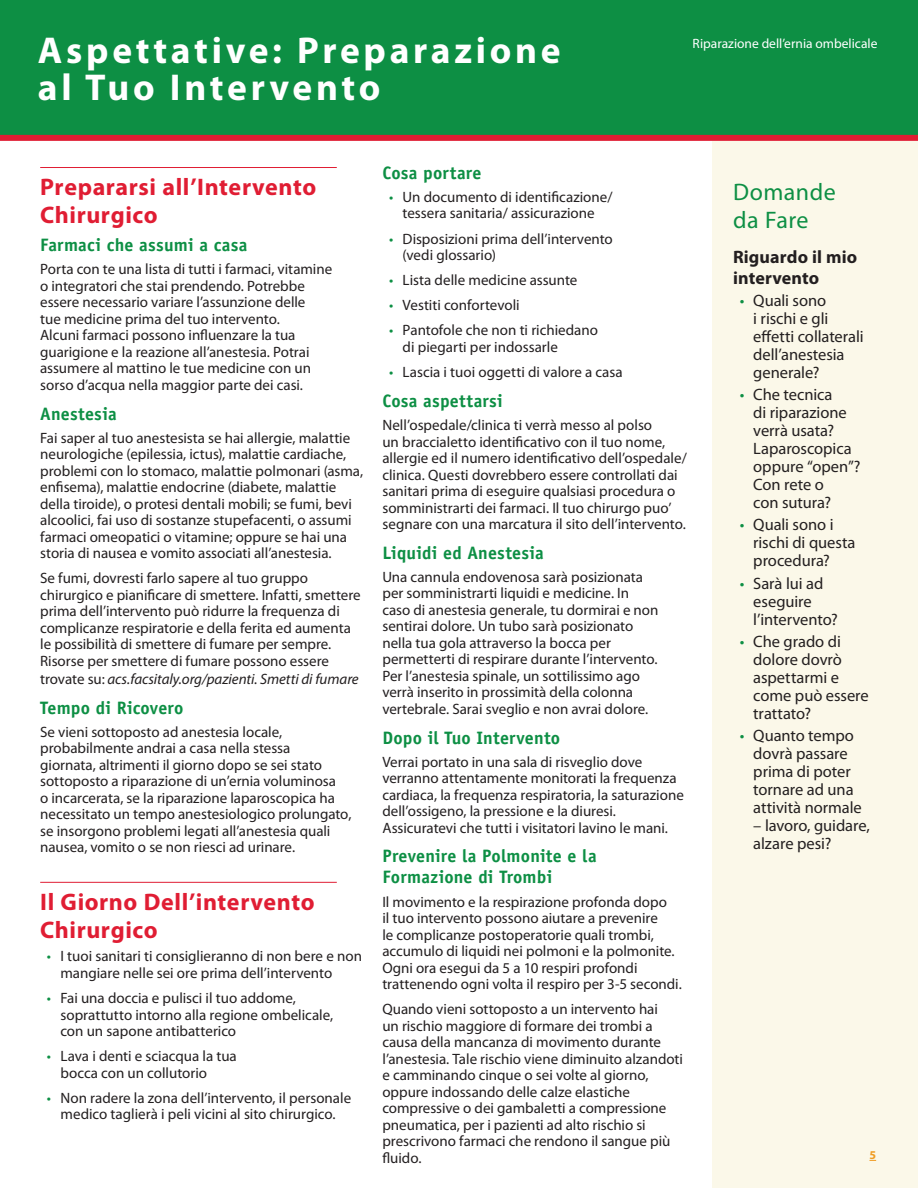
<style>
.page{position:relative;width:918px;height:1188px;background:#fff}
.page>*{position:absolute;margin:0;border:0;box-sizing:border-box;transform-origin:0 0}
.HEAD{font:700 37.5px/37.5px "Myriad Pro";letter-spacing:.1em;color:#fff}
.SUB{font:700 24px/28.5px "Myriad Pro";letter-spacing:.025em;color:#e01d33}
.A-keeping_you_inform{font:24px/28.5px "Myriad Pro";letter-spacing:.02em;color:#0d8f44}
._2_SUBHEAD_gold{font:700 18px/21px "Officina Sans Std";letter-spacing:.01em;color:#0d8f44}
._2_SUBHEAD_gold-2{font:700 18px/21px "Myriad Pro";letter-spacing:.005em;color:#231f20}
.t1{font:16.5px/18px "Myriad Pro";letter-spacing:-.005em;color:#231f20}
._3_TEXT{font:15px/16.5px "Myriad Pro";color:#231f20}
._3_TEXT-2{font:italic 15px "Myriad Pro";letter-spacing:-.005em;color:#231f20}
.t2{font:13.5px "Myriad Pro";color:#fff}
.t3{font:700 12px "Myriad Pro";color:#f09d24}
.s1{font-style:normal}
.s2{color:#0d8f44}
</style>
<div class="page">
<div style="left:0;top:0;width:918px;height:135px;background:#0d8f44"></div>
<hr style="left:40px;top:167px;width:297px;height:1px;background:#e01d33">
<hr style="left:40px;top:882px;width:297px;height:1px;background:#e01d33">
<div style="left:713px;top:141px;width:205px;height:1047px;background:#fbf8e9"></div>
<div style="left:0;top:135px;width:918px;height:6px;background:#e01d33"></div>
<p class="HEAD" style="left:38px;top:30px;width:524px">Aspettative: Preparazione al Tuo Intervento</p>
<p class="t2" style="left:693px;top:35px;width:186px">Riparazione dell’ernia ombelicale</p>
<p class="SUB" style="left:40px;top:172px;width:278px">Prepararsi all’Intervento<br>Chirurgico</p>
<p class="_2_SUBHEAD_gold" style="left:40px;top:234px;width:209px">Farmaci che assumi a casa</p>
<p class="_3_TEXT" style="left:40px;top:261px;width:294px">Porta con te una lista di tutti i farmaci, vitamine o integratori che stai prendendo. Potrebbe essere necessario variare l’assunzione delle<br>tue medicine prima del tuo intervento.<br>Alcuni farmaci possono influenzare la tua guarigione e la reazione all’anestesia. Potrai assumere al mattino le tue medicine con un sorso d’acqua nella maggior parte dei casi.</p>
<p class="_2_SUBHEAD_gold" style="left:40px;top:403px;width:78px">Anestesia</p>
<p class="_3_TEXT" style="left:40px;top:429px;width:325px">Fai saper al tuo anestesista se hai allergie, malattie neurologiche (epilessia, ictus), malattie cardiache, problemi con lo stomaco, malattie polmonari (asma, enfisema), malattie endocrine (diabete, malattie della tiroide), o protesi dentali mobili; se fumi, bevi alcoolici, fai uso di sostanze stupefacenti, o assumi farmaci omeopatici o vitamine; oppure se hai una storia di nausea e vomito associati all’anestesia.</p>
<p class="_3_TEXT" style="left:40px;top:570px;width:322px">Se fumi, dovresti farlo sapere al tuo gruppo chirurgico e pianificare di smettere. Infatti, smettere prima dell’intervento può ridurre la frequenza di complicanze respiratorie e della ferita ed aumenta le possibilità di smettere di fumare per sempre.<br>Risorse per smettere di fumare possono essere</p>
<p class="_3_TEXT-2" style="left:40px;top:670px;width:320px"><span class="s1">trovate su:</span> acs.facsitaly.org/pazienti. Smetti di fumare</p>
<p class="_2_SUBHEAD_gold" style="left:40px;top:697px;width:145px">Tempo di Ricovero</p>
<p class="_3_TEXT" style="left:40px;top:723px;width:313px">Se vieni sottoposto ad anestesia locale, probabilmente andrai a casa nella stessa<br>giornata, altrimenti il giorno dopo se sei stato sottoposto a riparazione di un’ernia voluminosa<br>o incarcerata, se la riparazione laparoscopica ha necessitato un tempo anestesiologico prolungato, se insorgono problemi legati all’anestesia quali nausea, vomito o se non riesci ad urinare.</p>
<p class="SUB" style="left:40px;top:887px;width:276px">Il Giorno Dell’intervento<br>Chirurgico</p>
<p class="_3_TEXT" style="left:60px;top:948px;width:303px;text-indent:-13px"><span class="s2">•</span> I tuoi sanitari ti consiglieranno di non bere e non mangiare nelle sei ore prima dell’intervento</p>
<p class="_3_TEXT" style="left:60px;top:990px;width:274px;text-indent:-13px"><span class="s2">•</span> Fai una doccia e pulisci il tuo addome, soprattutto intorno alla regione ombelicale, con un sapone antibatterico</p>
<p class="_3_TEXT" style="left:60px;top:1048px;width:178px;text-indent:-13px"><span class="s2">•</span> Lava i denti e sciacqua la tua bocca con un collutorio</p>
<p class="_3_TEXT" style="left:47px;top:1089px;width:306px;text-align:center"><span class="s2">•</span> Non radere la zona dell’intervento, il personale medico taglierà i peli vicini al sito chirurgico.</p>
<p class="_2_SUBHEAD_gold" style="left:382px;top:162px;width:100px">Cosa portare</p>
<p class="_3_TEXT" style="left:389px;top:188px;width:225px;text-align:center"><span class="s2">•</span> Un documento di identificazione/ tessera sanitaria/ assicurazione</p>
<p class="_3_TEXT" style="left:403px;top:230px;width:212px;text-indent:-14px"><span class="s2">•</span> Disposizioni prima dell’intervento (vedi glossario)</p>
<p class="_3_TEXT" style="left:389px;top:272px;width:190px"><span class="s2">•</span> Lista delle medicine assunte</p>
<p class="_3_TEXT" style="left:389px;top:297px;width:132px"><span class="s2">•</span> Vestiti confortevoli</p>
<p class="_3_TEXT" style="left:403px;top:322px;width:197px;text-indent:-14px"><span class="s2">•</span> Pantofole che non ti richiedano di piegarti per indossarle</p>
<p class="_3_TEXT" style="left:389px;top:364px;width:235px"><span class="s2">•</span> Lascia i tuoi oggetti di valore a casa</p>
<p class="_2_SUBHEAD_gold" style="left:382px;top:390px;width:122px">Cosa aspettarsi</p>
<p class="_3_TEXT" style="left:382px;top:416px;width:306px">Nell’ospedale/clinica ti verrà messo al polso<br>un braccialetto identificativo con il tuo nome, allergie ed il numero identificativo dell’ospedale/ clinica. Questi dovrebbero essere controllati dai sanitari prima di eseguire qualsiasi procedura o somministrarti dei farmaci. Il tuo chirurgo puo’ segnare con una marcatura il sito dell’intervento.</p>
<p class="_2_SUBHEAD_gold" style="left:382px;top:542px;width:163px">Liquidi ed Anestesia</p>
<p class="_3_TEXT" style="left:382px;top:568px;width:278px">Una cannula endovenosa sarà posizionata per somministrarti liquidi e medicine. In caso di anestesia generale, tu dormirai e non sentirai dolore. Un tubo sarà posizionato nella tua gola attraverso la bocca per permetterti di respirare durante l’intervento.<br>Per l’anestesia spinale, un sottilissimo ago verrà inserito in prossimità della colonna vertebrale. Sarai sveglio e non avrai dolore.</p>
<p class="_2_SUBHEAD_gold" style="left:382px;top:727px;width:179px">Dopo il Tuo Intervento</p>
<p class="_3_TEXT" style="left:382px;top:753px;width:303px">Verrai portato in una sala di risveglio dove verranno attentamente monitorati la frequenza cardiaca, la frequenza respiratoria, la saturazione dell’ossigeno, la pressione e la diuresi.<br>Assicuratevi che tutti i visitatori lavino le mani.</p>
<p class="_2_SUBHEAD_gold" style="left:382px;top:846px;width:216px">Prevenire la Polmonite e la<br>Formazione di Trombi</p>
<p class="_3_TEXT" style="left:382px;top:893px;width:301px">Il movimento e la respirazione profonda dopo<br>il tuo intervento possono aiutare a prevenire<br>le complicanze postoperatorie quali trombi, accumulo di liquidi nei polmoni e la polmonite.<br>Ogni ora esegui da 5 a 10 respiri profondi trattenendo ogni volta il respiro per 3-5 secondi.</p>
<p class="_3_TEXT" style="left:382px;top:1001px;width:302px">Quando vieni sottoposto a un intervento hai<br>un rischio maggiore di formare dei trombi a causa della mancanza di movimento durante l’anestesia. Tale rischio viene diminuito alzandoti e camminando cinque o sei volte al giorno, oppure indossando delle calze elastiche compressive o dei gambaletti a compressione pneumatica, per i pazienti ad alto rischio si prescrivono farmaci che rendono il sangue più fluido.</p>
<p class="A-keeping_you_inform" style="left:733px;top:177px;width:104px">Domande da Fare</p>
<p class="_2_SUBHEAD_gold-2" style="left:733px;top:245px;width:126px">Riguardo il mio intervento</p>
<p class="t1" style="left:753px;top:291px;width:112px;text-indent:-14px"><span class="s2">•</span> Quali sono<br>i rischi e gli effetti collaterali dell’anestesia generale?</p>
<p class="t1" style="left:753px;top:385px;width:109px;text-indent:-14px"><span class="s2">•</span> Che tecnica<br>di riparazione verrà usata?<br>Laparoscopica oppure “open”?<br>Con rete o<br>con sutura?</p>
<p class="t1" style="left:753px;top:516px;width:104px;text-indent:-14px"><span class="s2">•</span> Quali sono i rischi di questa procedura?</p>
<p class="t1" style="left:753px;top:574px;width:86px;text-indent:-14px"><span class="s2">•</span> Sarà lui ad eseguire l’intervento?</p>
<p class="t1" style="left:753px;top:632px;width:117px;text-indent:-14px"><span class="s2">•</span> Che grado di dolore dovrò aspettarmi e come può essere trattato?</p>
<p class="t1" style="left:753px;top:727px;width:110px;text-indent:-14px"><span class="s2">•</span> Quanto tempo dovrà passare prima di poter tornare ad una attività normale</p>
<p class="t1" style="left:753px;top:817px;width:118px">– lavoro, guidare, alzare pesi?</p>
<p class="t3" style="left:869px;top:1147px;width:8px">5</p>
</div>
